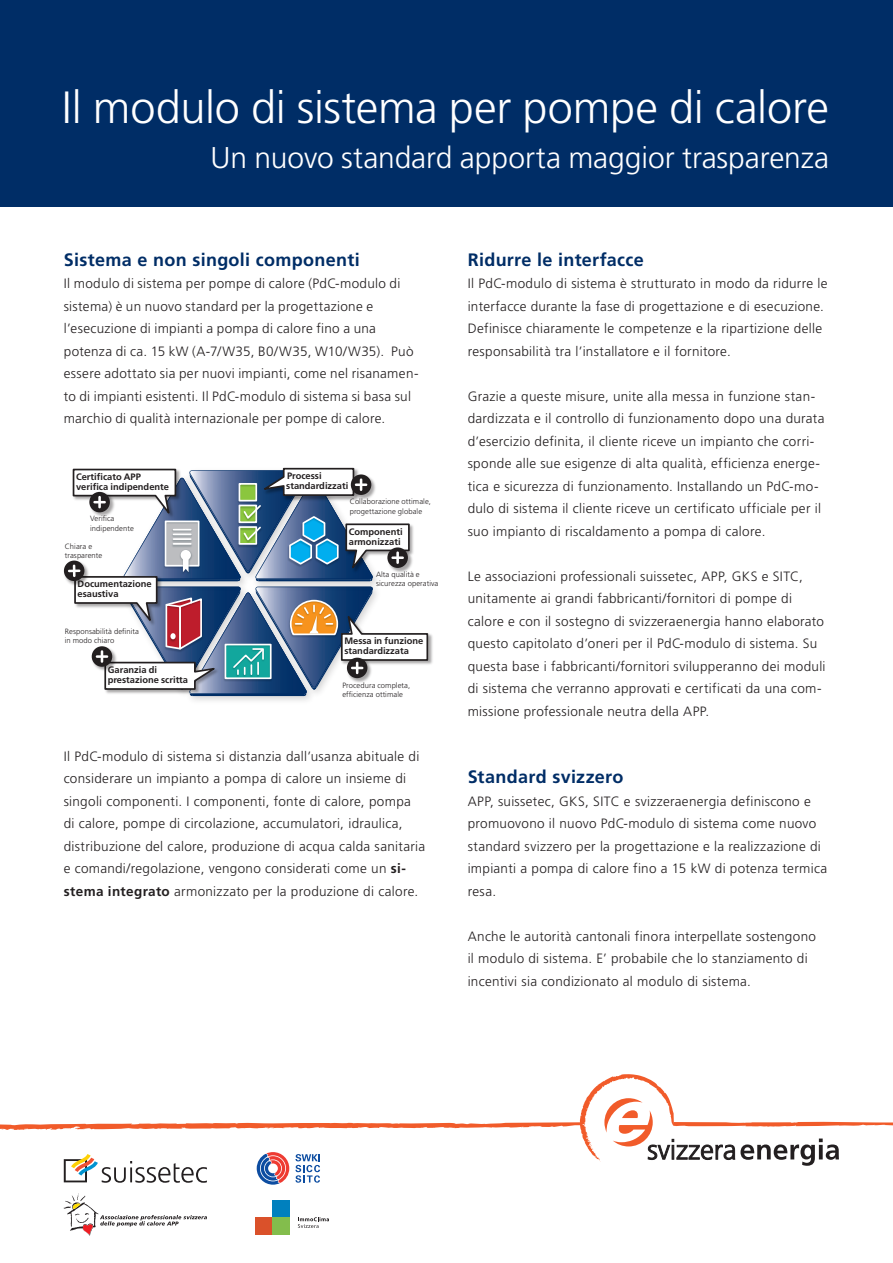
<style>
.page{position:relative;width:893px;height:1263px;background:#fff}
.page>*{position:absolute;margin:0;border:0;box-sizing:border-box;transform-origin:0 0}
.Titre_cover{font:300 45.15px "Frutiger LT Std";letter-spacing:-.005em;color:#fff}
.Sous-titre_cover{font:300 30px "Frutiger LT Std";letter-spacing:-.005em;color:#fff}
.Sous-titre_noir{font:700 18px "Frutiger LT Std";letter-spacing:.015em;color:#002d66}
.Texte{font:300 13.5px/22.5px "Frutiger LT Std";letter-spacing:.02em;color:#231f20}
.t1{font:700 9.3px/10.2px "Frutiger LT Std";color:#231f20}
.t2{font:300 7.65px/9.3px "Frutiger LT Std";letter-spacing:.01em;color:#231f20}
.s1{font-weight:700}
</style>
<div class="page">
<div style="left:0;top:0;width:893px;height:206px;background:#002d66"></div>
<svg style="left:64px;top:1193px;width:143px;height:43px"></svg>
<svg style="left:0;top:1074px;width:893px;height:111px"></svg>
<div style="left:272px;top:1200px;width:17px;height:17px;background:#0080be"></div>
<div style="left:255px;top:1217px;width:17px;height:17px;background:#da512a"></div>
<div style="left:272px;top:1217px;width:17px;height:17px;background:#83bd4c"></div>
<svg style="left:298px;top:1217px;width:31px;height:11px"></svg>
<img style="left:429px;top:634px;width:4px;height:31px">
<img style="left:63px;top:562px;width:6px;height:21px">
<div style="left:64px;top:560px;width:21px;height:21px;background:#231f20;border-radius:50%"></div>
<svg style="left:69px;top:467px;width:360px;height:229px"></svg>
<p class="Titre_cover" style="left:62px;top:82px;width:769px">Il modulo di sistema per pompe di calore</p>
<p class="Sous-titre_cover" style="left:210px;top:140px;width:620px">Un nuovo standard apporta maggior trasparenza</p>
<p class="Sous-titre_noir" style="left:64px;top:249px;width:297px">Sistema e non singoli componenti</p>
<p class="Texte" style="left:64px;top:273px;width:356px">Il modulo di sistema per pompe di calore (PdC-modulo di sistema) è un nuovo standard per la progettazione e l’esecuzione di impianti a pompa di calore fino a una potenza di ca. 15 kW (A-7/W35, B0/W35, W10/W35). Può essere adottato sia per nuovi impianti, come nel risanamen&shy;to di impianti esistenti. Il PdC-modulo di sistema si basa sul marchio di qualità internazionale per pompe di calore.</p>
<p class="t1" style="left:76px;top:472px;width:94px">Certificato APP verifica indipendente</p>
<p class="t2" style="left:90px;top:514px;width:45px">Verifica indipendente</p>
<p class="t2" style="left:65px;top:541px;width:39px">Chiara e trasparente</p>
<p class="t1" style="left:78px;top:579px;width:76px">Documentazione esaustiva</p>
<p class="t2" style="left:65px;top:626px;width:76px">Responsabilità definita in modo chiaro</p>
<p class="t1" style="left:108px;top:665px;width:82px">Garanzia di prestazione scritta</p>
<p class="t1" style="left:286px;top:471px;width:64px">Processi standardizzati</p>
<p class="t2" style="left:350px;top:497px;width:83px">Collaborazione ottimale, progettazione globale</p>
<p class="t1" style="left:349px;top:526px;width:55px">Componenti armonizzati</p>
<p class="t2" style="left:376px;top:570px;width:64px">Alta qualità e sicurezza operativa</p>
<p class="t1" style="left:344px;top:636px;width:81px">Messa in funzione standardizzata</p>
<p class="t2" style="left:342px;top:681px;width:69px">Procedura completa, efficienza ottimale</p>
<p class="Texte" style="left:64px;top:745px;width:363px">Il PdC-modulo di sistema si distanzia dall’usanza abituale di considerare un impianto a pompa di calore un insieme di singoli componenti. I componenti, fonte di calore, pompa<br>di calore, pompe di circolazione, accumulatori, idraulica, distribuzione del calore, produzione di acqua calda sanitaria e comandi/regolazione, vengono considerati come un <span class="s1">si&shy;stema integrato</span> armonizzato per la produzione di calore.</p>
<p class="Sous-titre_noir" style="left:468px;top:249px;width:178px">Ridurre le interfacce</p>
<p class="Texte" style="left:468px;top:273px;width:361px">Il PdC-modulo di sistema è strutturato in modo da ridurre le interfacce durante la fase di progettazione e di esecuzione.<br>Definisce chiaramente le competenze e la ripartizione delle responsabilità tra l’installatore e il fornitore.</p>
<p class="Texte" style="left:468px;top:385px;width:358px">Grazie a queste misure, unite alla messa in funzione stan&shy;dardizzata e il controllo di funzionamento dopo una durata d’esercizio definita, il cliente riceve un impianto che corri&shy;sponde alle sue esigenze di alta qualità, efficienza energe&shy;tica e sicurezza di funzionamento. Installando un PdC-mo&shy;dulo di sistema il cliente riceve un certificato ufficiale per il suo impianto di riscaldamento a pompa di calore.</p>
<p class="Texte" style="left:468px;top:565px;width:359px">Le associazioni professionali suissetec, APP, GKS e SITC, unitamente ai grandi fabbricanti/fornitori di pompe di calore e con il sostegno di svizzeraenergia hanno elaborato questo capitolato d’oneri per il PdC-modulo di sistema. Su questa base i fabbricanti/fornitori svilupperanno dei moduli di sistema che verranno approvati e certificati da una com&shy;missione professionale neutra della APP.</p>
<p class="Sous-titre_noir" style="left:468px;top:766px;width:157px">Standard svizzero</p>
<p class="Texte" style="left:468px;top:790px;width:361px">APP, suissetec, GKS, SITC e svizzeraenergia definiscono e promuovono il nuovo PdC-modulo di sistema come nuovo standard svizzero per la progettazione e la realizzazione di impianti a pompa di calore fino a 15 kW di potenza termica resa.</p>
<p class="Texte" style="left:468px;top:925px;width:350px">Anche le autorità cantonali finora interpellate sostengono il modulo di sistema. E’ probabile che lo stanziamento di incentivi sia condizionato al modulo di sistema.</p>
</div>
